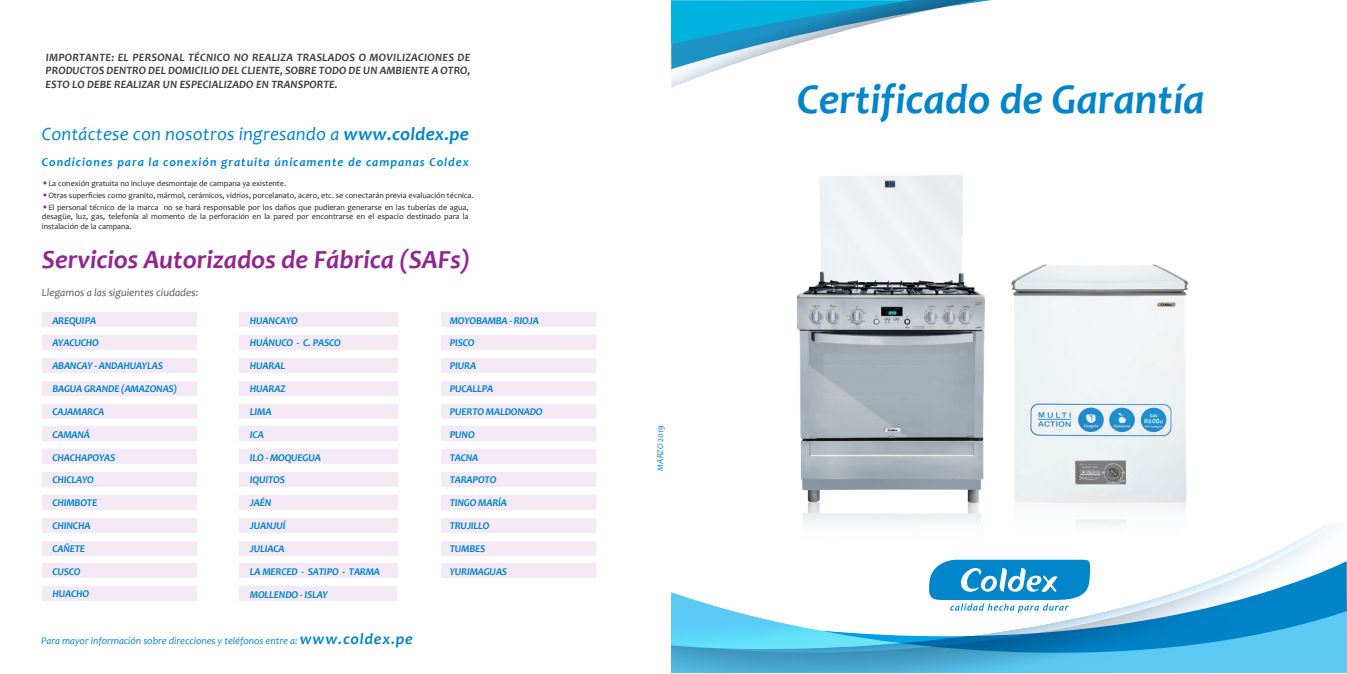
<style>
.page{position:relative;width:1347px;height:674px;background:#fff}
.page>*{position:absolute;margin:0;border:0;box-sizing:border-box;transform-origin:0 0}
.t1{font:italic 700 42.38px "Candara";color:#0084ca}
.t2{font:italic 700 26.25px "Candara";color:#90268f}
.t3{font:italic 18.75px "Candara";letter-spacing:.01em;color:#0084ca}
.t4{font:italic 700 12.25px "Candara";letter-spacing:.08em;color:#0084ca}
.t5{font:italic 700 11.25px/13.8px "Candara";color:#3e3e3f;text-align:justify}
.t6{font:italic 11px "Candara";color:#57585a}
.t7{font:italic 700 10.38px/22.8px "Candara";letter-spacing:-.02em;color:#0084ca}
.t8{font:italic 10.12px "Candara";color:#0084ca}
.t9{font:italic 8.75px "Candara";color:#0084ca}
.t10{font:8.12px/9.8px "Candara";color:#231f20;text-align:justify}
.s1{font-weight:700}
.s2{font-size:9.75px;color:#90268f}
.s3{font-weight:700;font-size:15.75px}
</style>
<div class="page">
<svg style="left:671px;top:652px;width:675px;height:20px;background:#50b5df"></svg>
<svg style="left:671px;top:525px;width:675px;height:127px"></svg>
<img style="left:787px;top:175px;width:176px;height:435px">
<img style="left:958px;top:256px;width:288px;height:321px">
<svg style="left:671px;top:44px;width:126px;height:44px"></svg>
<div style="left:42px;top:312px;width:154px;height:15px;background:#f4e9f4"></div>
<div style="left:42px;top:335px;width:154px;height:15px;background:#f4e9f4"></div>
<div style="left:42px;top:358px;width:154px;height:14px;background:#f4e9f4"></div>
<div style="left:42px;top:380px;width:154px;height:15px;background:#f4e9f4"></div>
<div style="left:42px;top:403px;width:154px;height:15px;background:#f4e9f4"></div>
<div style="left:42px;top:426px;width:154px;height:15px;background:#f4e9f4"></div>
<div style="left:42px;top:449px;width:154px;height:15px;background:#f4e9f4"></div>
<div style="left:42px;top:472px;width:154px;height:14px;background:#f4e9f4"></div>
<div style="left:42px;top:494px;width:154px;height:15px;background:#f4e9f4"></div>
<div style="left:42px;top:517px;width:154px;height:15px;background:#f4e9f4"></div>
<div style="left:42px;top:540px;width:154px;height:15px;background:#f4e9f4"></div>
<div style="left:42px;top:563px;width:154px;height:15px;background:#f4e9f4"></div>
<div style="left:42px;top:586px;width:154px;height:14px;background:#f4e9f4"></div>
<div style="left:239px;top:586px;width:158px;height:14px;background:#f4e9f4"></div>
<div style="left:441px;top:312px;width:155px;height:15px;background:#f4e9f4"></div>
<div style="left:441px;top:335px;width:155px;height:15px;background:#f4e9f4"></div>
<div style="left:441px;top:358px;width:155px;height:14px;background:#f4e9f4"></div>
<div style="left:441px;top:380px;width:155px;height:15px;background:#f4e9f4"></div>
<div style="left:441px;top:403px;width:155px;height:15px;background:#f4e9f4"></div>
<div style="left:441px;top:426px;width:155px;height:15px;background:#f4e9f4"></div>
<div style="left:441px;top:449px;width:155px;height:15px;background:#f4e9f4"></div>
<div style="left:441px;top:472px;width:155px;height:14px;background:#f4e9f4"></div>
<div style="left:441px;top:494px;width:155px;height:15px;background:#f4e9f4"></div>
<div style="left:441px;top:517px;width:155px;height:15px;background:#f4e9f4"></div>
<div style="left:441px;top:540px;width:155px;height:15px;background:#f4e9f4"></div>
<div style="left:441px;top:563px;width:155px;height:15px;background:#f4e9f4"></div>
<div style="left:239px;top:312px;width:159px;height:15px;background:#f4e9f4"></div>
<div style="left:239px;top:335px;width:159px;height:15px;background:#f4e9f4"></div>
<div style="left:239px;top:358px;width:159px;height:14px;background:#f4e9f4"></div>
<div style="left:239px;top:380px;width:159px;height:15px;background:#f4e9f4"></div>
<div style="left:239px;top:403px;width:159px;height:15px;background:#f4e9f4"></div>
<div style="left:239px;top:426px;width:159px;height:15px;background:#f4e9f4"></div>
<div style="left:239px;top:449px;width:159px;height:15px;background:#f4e9f4"></div>
<div style="left:239px;top:472px;width:159px;height:14px;background:#f4e9f4"></div>
<div style="left:239px;top:494px;width:159px;height:15px;background:#f4e9f4"></div>
<div style="left:239px;top:517px;width:159px;height:15px;background:#f4e9f4"></div>
<div style="left:239px;top:540px;width:159px;height:15px;background:#f4e9f4"></div>
<div style="left:239px;top:563px;width:159px;height:15px;background:#f4e9f4"></div>
<svg style="left:671px;top:0;width:320px;height:44px"></svg>
<svg style="left:927px;top:558px;width:164px;height:54px"></svg>
<hr style="left:1194px;top:522px;width:140px;height:2px;background:#fff">
<h3 class="t5" style="left:45px;top:50px;width:426px">IMPORTANTE: EL PERSONAL TÉCNICO NO REALIZA TRASLADOS O MOVILIZACIONES DE PRODUCTOS DENTRO DEL DOMICILIO DEL CLIENTE, SOBRE TODO DE UN AMBIENTE A OTRO, ESTO LO DEBE REALIZAR UN ESPECIALIZADO EN TRANSPORTE.</h3>
<h3 class="t3" style="left:42px;top:122px;width:428px">Contáctese con nosotros ingresando a <span class="s1">www.coldex.pe</span></h3>
<h3 class="t4" style="left:42px;top:155px;width:428px">Condiciones para la conexión gratuita únicamente de campanas Coldex</h3>
<p class="t10" style="left:42px;top:178px;width:246px"><span class="s2">•</span>La conexión gratuita no incluye desmontaje de campana ya existente.</p>
<p class="t10" style="left:42px;top:190px;width:433px"><span class="s2">•</span>Otras superficies como granito, mármol, cerámicos, vidrios, porcelanato, acero, etc. se conectarán previa evaluación técnica.</p>
<p class="t10" style="left:42px;top:202px;width:428px"><span class="s2">•</span>El personal técnico de la marca no se hará responsable por los daños que pudieran generarse en las tuberías de agua, desagüe, luz, gas, telefonía al momento de la perforación en la pared por encontrarse en el espacio destinado para la instalación de la campana.</p>
<h2 class="t2" style="left:42px;top:243px;width:429px">Servicios Autorizados de Fábrica (SAFs)</h2>
<h3 class="t6" style="left:42px;top:286px;width:158px">Llegamos a las siguientes ciudades:</h3>
<p class="t7" style="left:52px;top:308px;width:126px">AREQUIPA<br>AYACUCHO<br>ABANCAY - ANDAHUAYLAS<br>BAGUA GRANDE (AMAZONAS)<br>CAJAMARCA<br>CAMANÁ<br>CHACHAPOYAS<br>CHICLAYO<br>CHIMBOTE<br>CHINCHA<br>CAÑETE<br>CUSCO<br>HUACHO</p>
<p class="t7" style="left:250px;top:308px;width:132px">HUANCAYO<br>HUÁNUCO - C. PASCO<br>HUARAL<br>HUARAZ<br>LIMA<br>ICA<br>ILO - MOQUEGUA<br>IQUITOS<br>JAÉN<br>JUANJUÍ<br>JULIACA<br>LA MERCED - SATIPO - TARMA<br>MOLLENDO - ISLAY</p>
<p class="t7" style="left:450px;top:308px;width:94px">MOYOBAMBA - RIOJA<br>PISCO<br>PIURA<br>PUCALLPA<br>PUERTO MALDONADO<br>PUNO<br>TACNA<br>TARAPOTO<br>TINGO MARÍA<br>TRUJILLO<br>TUMBES<br>YURIMAGUAS</p>
<p class="t8" style="left:41px;top:633px;width:373px">Para mayor información sobre direcciones y teléfonos entre a: <span class="s3">www.coldex.pe</span></p>
<p class="t9" style="left:655px;top:470px;width:46px;rotate:-90deg">MARZO 2019</p>
<h1 class="t1" style="left:797px;top:73px;width:409px">Certificado de Garantía</h1>
</div>
